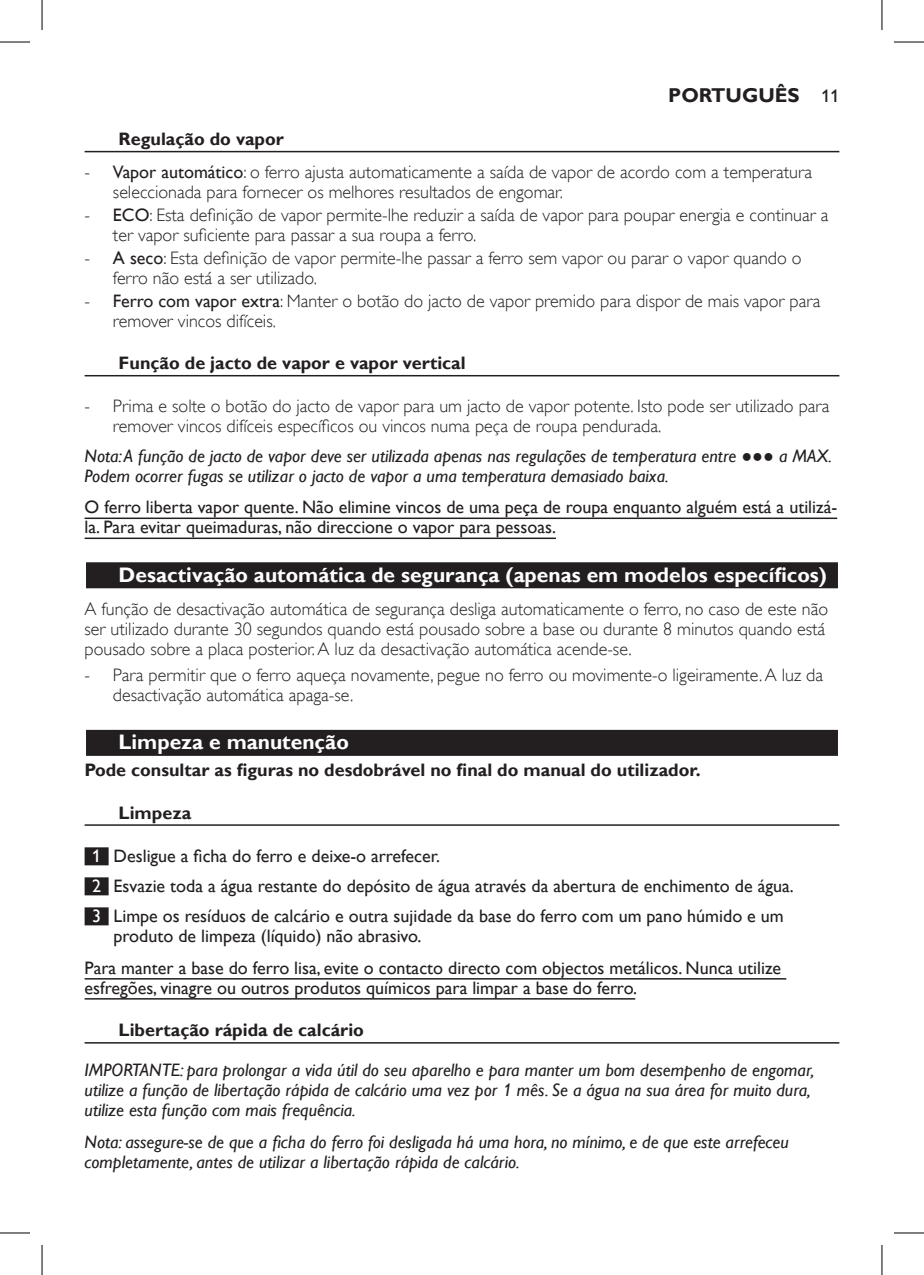
<style>
.page{position:relative;width:924px;height:1275px;background:#fff}
.page>*{position:absolute;margin:0;border:0;box-sizing:border-box;transform-origin:0 0}
.chapter-title-paragr{font:700 21px "Gill Sans Alt One WGL";color:#fff}
.org_Pageright{font:700 20px "Gill Sans Alt One WGL";color:#231f20}
.heading-paragraph{font:18px/20px "Gill Sans Alt One WGL Light";color:#231f20}
.actionlist-item-note{font:italic 18px/20px "Gill Sans Alt One WGL";color:#231f20}
.heading-warning-para{font:18px/20px "Gill Sans Alt One WGL";color:#231f20}
.actionlist-item-para{font:18px/20px "Gill Sans Alt One WGL";color:#231f20}
.heading-title-paragr{font:700 18px "Gill Sans Alt One WGL";color:#231f20}
.heading-paragraph-2{font:700 18px "Gill Sans Alt One WGL";color:#231f20}
.s1{font-weight:400;font-size:18px}
.s2{font-family:"Gill Sans Alt One WGL"}
.s3{color:#fff}
</style>
<div class="page">
<hr style="left:85px;top:151px;width:754px;height:1px;background:#231f20">
<hr style="left:85px;top:375px;width:754px;height:1px;background:#231f20">
<hr style="left:85px;top:517px;width:751px;height:2px;background:#231f20">
<hr style="left:85px;top:537px;width:470px;height:2px;background:#231f20">
<div style="left:85px;top:561px;width:754px;height:28px;background:#282425"></div>
<div style="left:86px;top:562px;width:751px;height:26px;background:#231f20"></div>
<div style="left:85px;top:728px;width:754px;height:29px;background:#e0e0e0"></div>
<div style="left:86px;top:730px;width:751px;height:26px;background:#231f20"></div>
<hr style="left:85px;top:824px;width:754px;height:2px;background:#231f20">
<div style="left:85px;top:847px;width:24px;height:18px;background:#231f20"></div>
<div style="left:85px;top:877px;width:24px;height:18px;background:#231f20"></div>
<div style="left:85px;top:907px;width:24px;height:18px;background:#231f20"></div>
<hr style="left:85px;top:978px;width:700px;height:1px;background:#231f20">
<hr style="left:85px;top:998px;width:550px;height:1px;background:#231f20">
<hr style="left:85px;top:1042px;width:754px;height:1px;background:#231f20">
<hr style="left:0;top:42px;width:30px;height:1px;background:#000">
<hr style="left:893px;top:42px;width:30px;height:1px;background:#000">
<hr style="left:0;top:1232px;width:30px;height:1px;background:#000">
<hr style="left:893px;top:1232px;width:30px;height:1px;background:#000">
<hr style="left:42px;top:0;width:1px;height:30px;background:#000">
<hr style="left:42px;top:1245px;width:1px;height:30px;background:#000">
<hr style="left:881px;top:0;width:1px;height:30px;background:#000">
<hr style="left:881px;top:1245px;width:1px;height:30px;background:#000">
<p class="org_Pageright" style="left:668px;top:82px;width:172px">PORTUGUÊS <span class="s1">11</span></p>
<p class="heading-title-paragr" style="left:119px;top:127px;width:167px">Regulação do vapor</p>
<p class="heading-paragraph" style="left:113px;top:162px;width:700px;text-indent:-28px">- <span class="s2">Vapor automático</span>: o ferro ajusta automaticamente a saída de vapor de acordo com a temperatura seleccionada para fornecer os melhores resultados de engomar.</p>
<p class="heading-paragraph" style="left:113px;top:205px;width:716px;text-indent:-28px">- <span class="s2">ECO</span>: Esta defi nição de vapor permite-lhe reduzir a saída de vapor para poupar energia e continuar a ter vapor sufi ciente para passar a sua roupa a ferro.</p>
<p class="heading-paragraph" style="left:113px;top:248px;width:689px;text-indent:-28px">- <span class="s2">A seco</span>: Esta defi nição de vapor permite-lhe passar a ferro sem vapor ou parar o vapor quando o ferro não está a ser utilizado.</p>
<p class="heading-paragraph" style="left:113px;top:291px;width:708px;text-indent:-28px">- <span class="s2">Ferro com vapor extra</span>: Manter o botão do jacto de vapor premido para dispor de mais vapor para remover vincos difíceis.</p>
<p class="heading-title-paragr" style="left:119px;top:351px;width:348px">Função de jacto de vapor e vapor vertical</p>
<p class="heading-paragraph" style="left:113px;top:396px;width:717px;text-indent:-28px">- Prima e solte o botão do jacto de vapor para um jacto de vapor potente. Isto pode ser utilizado para remover vincos difíceis específicos ou vincos numa peça de roupa pendurada.</p>
<p class="actionlist-item-note" style="left:85px;top:445px;width:748px">Nota: A função de jacto de vapor deve ser utilizada apenas nas regulações de temperatura entre ●●● a MAX.<br>Podem ocorrer fugas se utilizar o jacto de vapor a uma temperatura demasiado baixa.</p>
<p class="heading-warning-para" style="left:85px;top:497px;width:753px">O ferro liberta vapor quente. Não elimine vincos de uma peça de roupa enquanto alguém está a utilizá&shy;la. Para evitar queimaduras, não direccione o vapor para pessoas.</p>
<p class="chapter-title-paragr" style="left:119px;top:560px;width:709px">Desactivação automática de segurança (apenas em modelos específicos)</p>
<p class="heading-paragraph" style="left:85px;top:599px;width:744px">A função de desactivação automática de segurança desliga automaticamente o ferro, no caso de este não ser utilizado durante 30 segundos quando está pousado sobre a base ou durante 8 minutos quando está pousado sobre a placa posterior. A luz da desactivação automática acende-se.</p>
<p class="heading-paragraph" style="left:113px;top:665px;width:711px;text-indent:-28px">- Para permitir que o ferro aqueça novamente, pegue no ferro ou movimente-o ligeiramente. A luz da desactivação automática apaga-se.</p>
<p class="chapter-title-paragr" style="left:119px;top:727px;width:231px">Limpeza e manutenção</p>
<p class="heading-paragraph-2" style="left:85px;top:757px;width:617px">Pode consultar as figuras no desdobrável no final do manual do utilizador.</p>
<p class="heading-title-paragr" style="left:119px;top:800px;width:74px">Limpeza</p>
<p class="actionlist-item-para" style="left:92px;top:846px;width:349px"><span class="s3">1</span> Desligue a ficha do ferro e deixe-o arrefecer.</p>
<p class="actionlist-item-para" style="left:92px;top:876px;width:702px"><span class="s3">2</span> Esvazie toda a água restante do depósito de água através da abertura de enchimento de água.</p>
<p class="actionlist-item-para" style="left:114px;top:906px;width:671px;text-indent:-21px"><span class="s3">3</span> Limpe os resíduos de calcário e outra sujidade da base do ferro com um pano húmido e um produto de limpeza (líquido) não abrasivo.</p>
<p class="heading-warning-para" style="left:85px;top:957px;width:697px">Para manter a base do ferro lisa, evite o contacto directo com objectos metálicos. Nunca utilize esfregões, vinagre ou outros produtos químicos para limpar a base do ferro.</p>
<p class="heading-title-paragr" style="left:119px;top:1018px;width:247px">Libertação rápida de calcário</p>
<p class="actionlist-item-note" style="left:85px;top:1060px;width:731px">IMPORTANTE: para prolongar a vida útil do seu aparelho e para manter um bom desempenho de engomar, utilize a função de libertação rápida de calcário uma vez por 1 mês. Se a água na sua área for muito dura, utilize esta função com mais frequência.</p>
<p class="actionlist-item-note" style="left:85px;top:1131px;width:705px">Nota: assegure-se de que a ficha do ferro foi desligada há uma hora, no mínimo, e de que este arrefeceu completamente, antes de utilizar a libertação rápida de calcário.</p>
</div>
